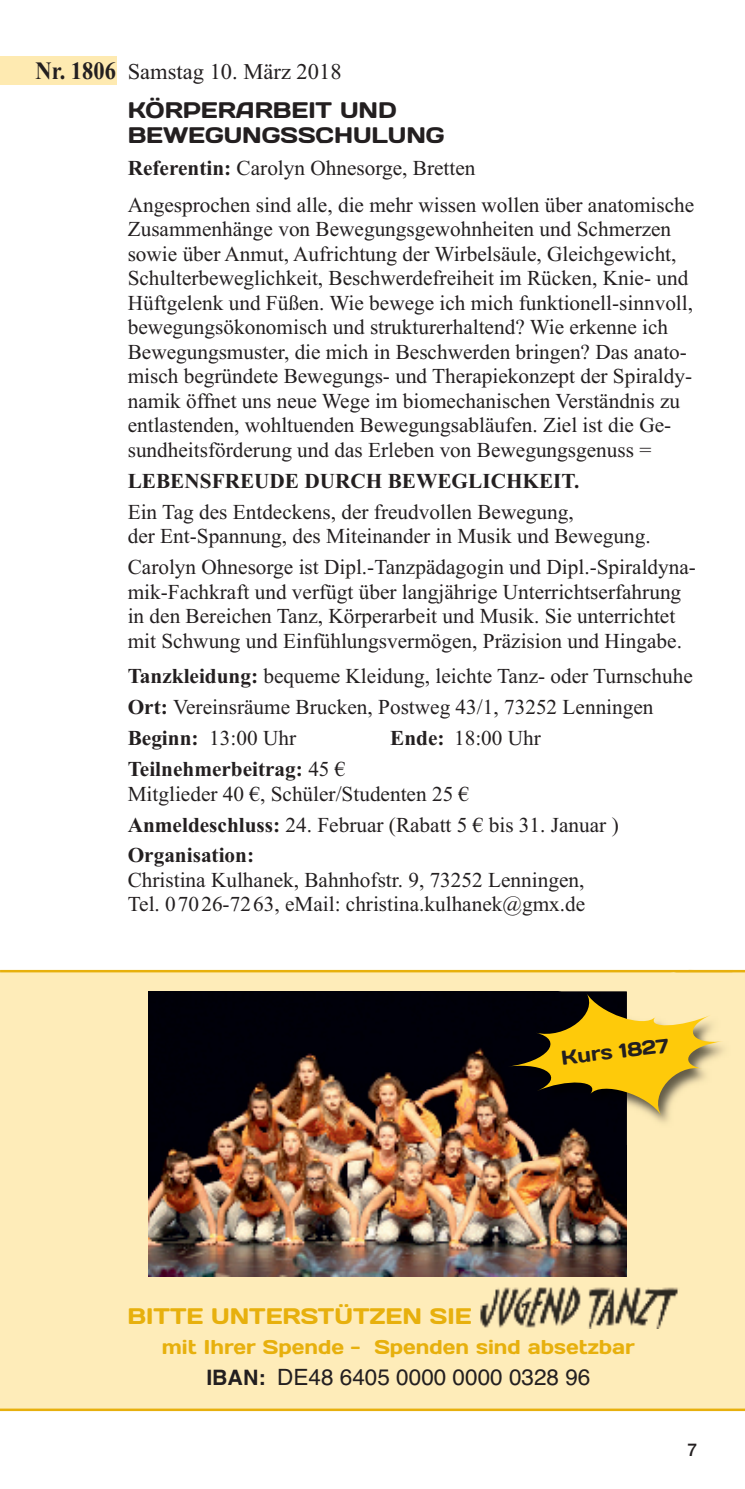
<style>
.page{position:relative;width:745px;height:1489px;background:#fff}
.page>*{position:absolute;margin:0;border:0;box-sizing:border-box;transform-origin:0 0}
.t1{font:22.5px/25px "Days One";color:#231f20}
.t2{font:22.5px "Helvetica";color:#231f20}
.t3{font:22.5px "Times New Roman";color:#231f20}
.t4{font:22.5px "Days One";color:#e7b00d}
.t5{font:21.25px/24.5px "Times New Roman";color:#231f20}
.t6{font:700 21.25px "Times New Roman";color:#231f20}
.t7{font:20px "Days One";color:#e7b00d}
.t8{font:20px "Days One";color:#231f20}
.t9{font:500 17.5px "Helvetica Neue";color:#231f20}
.s1{font-weight:700;font-size:25px}
.s2{font-weight:700}
.s3{font-weight:700;font-size:21.25px}
</style>
<div class="page">
<div style="left:0;top:969px;width:744px;height:440px;background:#feecb9"></div>
<hr style="left:0;top:969px;width:744px;height:3px;background:#e7b00d">
<hr style="left:0;top:1408px;width:744px;height:2px;background:#e7b00d">
<img style="left:480px;top:1285px;width:198px;height:43px">
<div style="left:0;top:57px;width:117px;height:28px;background:#feeab1"></div>
<img style="left:148px;top:991px;width:478px;height:284px">
<img style="left:557px;top:972px;width:187px;height:172px">
<img style="left:673px;top:969px;width:59px;height:1px">
<img style="left:489px;top:991px;width:137px;height:172px">
<svg style="left:507px;top:992px;width:216px;height:123px"></svg>
<p class="t3" style="left:35px;top:58px;width:307px"><span class="s1">Nr. 1806</span> Samstag 10. März 2018</p>
<p class="t1" style="left:128px;top:98px;width:318px">KÖRPERARBEIT UND<br>BEWEGUNGSSCHULUNG</p>
<p class="t5" style="left:128px;top:150px;width:567px;line-height:36.5px"><span class="s2">Referentin:</span> Carolyn Ohnesorge, Bretten<br>Angesprochen sind alle, die mehr wissen wollen über anatomische</p>
<p class="t5" style="left:128px;top:217px;width:566px">Zusammenhänge von Bewegungsgewohnheiten und Schmerzen sowie über Anmut, Aufrichtung der Wirbelsäule, Gleichgewicht, Schulterbeweglichkeit, Beschwerdefreiheit im Rücken, Knie- und Hüftgelenk und Füßen. Wie bewege ich mich funktionell-sinnvoll, bewegungsökonomisch und strukturerhaltend? Wie erkenne ich Bewegungsmuster, die mich in Beschwerden bringen? Das anato&shy;misch begründete Bewegungs- und Therapiekonzept der Spiraldy&shy;namik öffnet uns neue Wege im biomechanischen Verständnis zu entlastenden, wohltuenden Bewegungsabläufen. Ziel ist die Ge&shy;sundheitsförderung und das Erleben von Bewegungsgenuss =</p>
<p class="t6" style="left:128px;top:468px;width:453px">LEBENSFREUDE DURCH BEWEGLICHKEIT.</p>
<p class="t5" style="left:128px;top:499px;width:524px">Ein Tag des Entdeckens, der freudvollen Bewegung,<br>der Ent-Spannung, des Miteinander in Musik und Bewegung.</p>
<p class="t5" style="left:128px;top:554px;width:569px">Carolyn Ohnesorge ist Dipl.-Tanzpädagogin und Dipl.-Spiraldyna&shy;mik-Fachkraft und verfügt über langjährige Unterrichtserfahrung in den Bereichen Tanz, Körperarbeit und Musik. Sie unterrichtet mit Schwung und Einfühlungsvermögen, Präzision und Hingabe.</p>
<p class="t5" style="left:128px;top:660px;width:566px;line-height:31px"><span class="s2">Tanzkleidung:</span> bequeme Kleidung, leichte Tanz- oder Turnschuhe<br><span class="s2">Ort:</span> Vereinsräume Brucken, Postweg 43/1, 73252 Lenningen<br><span class="s2">Beginn:</span> 13:00 Uhr</p>
<p class="t5" style="left:390px;top:725px;width:152px"><span class="s2">Ende:</span> 18:00 Uhr</p>
<p class="t5" style="left:128px;top:756px;width:343px"><span class="s2">Teilnehmerbeitrag:</span> 45 €<br>Mitglieder 40 €, Schüler/Studenten 25 €</p>
<p class="t5" style="left:128px;top:808px;width:492px;line-height:31px"><span class="s2">Anmeldeschluss:</span> 24. Februar (Rabatt 5 € bis 31. Januar )<br><span class="s2">Organisation:</span></p>
<p class="t5" style="left:128px;top:867px;width:459px">Christina Kulhanek, Bahnhofstr. 9, 73252 Lenningen,<br>Tel. 07026-7263, eMail: christina.kulhanek@gmx.de</p>
<p class="t8" style="left:559px;top:1046px;width:109px;rotate:-7deg">Kurs 1827</p>
<p class="t4" style="left:127px;top:1302px;width:345px">BITTE UNTERSTÜTZEN SIE</p>
<p class="t7" style="left:162px;top:1335px;width:474px">mit Ihrer Spende - Spenden sind absetzbar</p>
<p class="t2" style="left:206px;top:1363px;width:385px"><span class="s3">IBAN:</span> DE48 6405 0000 0000 0328 96</p>
<p class="t9" style="left:687px;top:1439px;width:11px">7</p>
</div>
